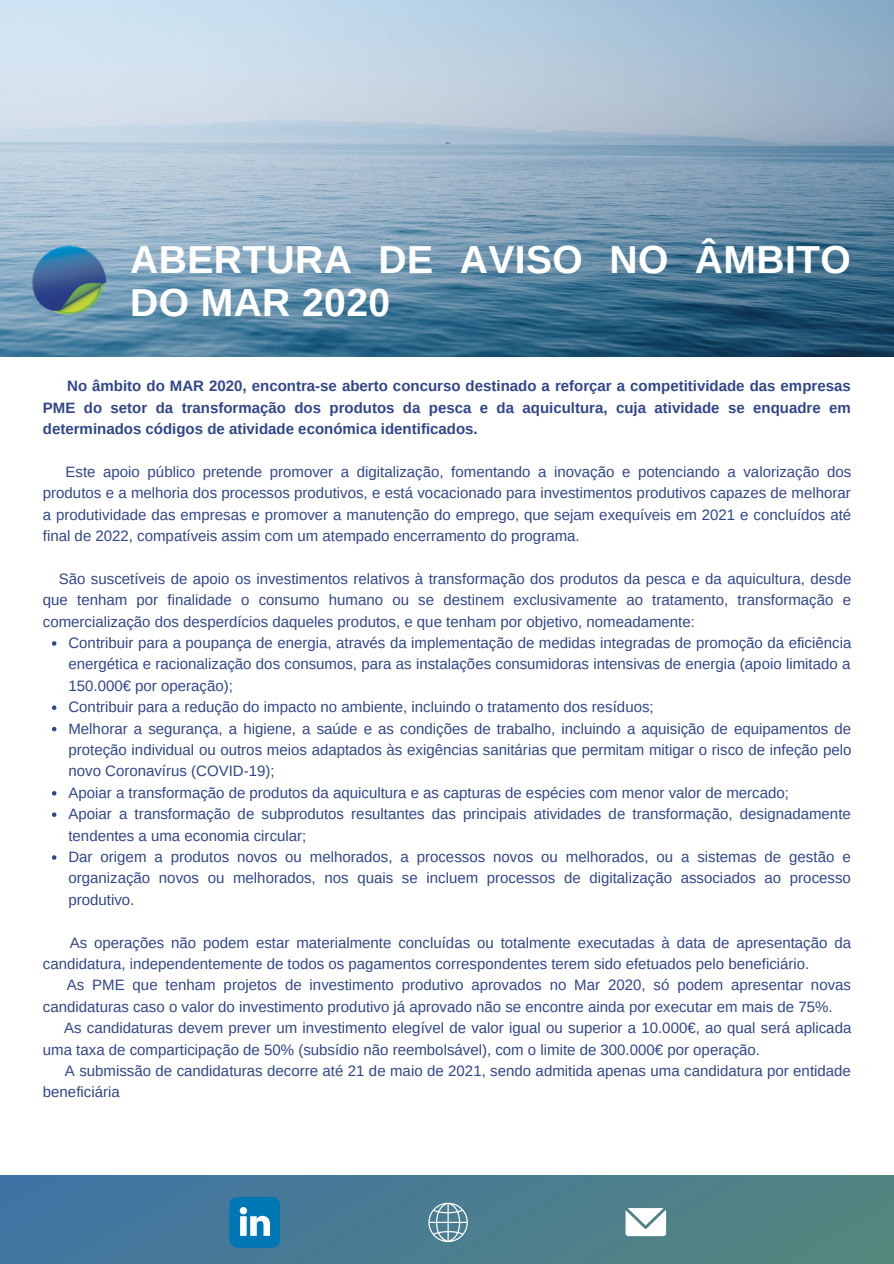
<style>
.page{position:relative;width:894px;height:1264px;background:#fff}
.page>*{position:absolute;margin:0;border:0;box-sizing:border-box;transform-origin:0 0}
.t1{font:700 39px/42.8px "Arimo";letter-spacing:.01em;color:#fff}
.t2{font:15px/21.5px "Arimo";color:#31468b;text-align:justify}
.t3{font:700 15px/21.5px "Arimo";color:#31468b;text-align:justify}
</style>
<div class="page">
<img style="left:0;top:0;width:893px;height:356px">
<img style="left:23px;top:243px;width:94px;height:76px">
<div style="left:0;top:1175px;width:893px;height:88px;background:linear-gradient(to right,#4074a3,#53867e)"></div>
<svg style="left:229px;top:1196px;width:51px;height:51px;background:#2f8ec0"></svg>
<svg style="left:428px;top:1202px;width:39px;height:40px;background:#779dab"></svg>
<svg style="left:625px;top:1207px;width:41px;height:29px"></svg>
<svg style="left:52px;top:641px;width:4px;height:4px"></svg>
<svg style="left:52px;top:705px;width:4px;height:5px"></svg>
<svg style="left:52px;top:726px;width:4px;height:5px"></svg>
<svg style="left:52px;top:791px;width:4px;height:4px"></svg>
<svg style="left:52px;top:812px;width:4px;height:5px"></svg>
<svg style="left:52px;top:855px;width:4px;height:4px"></svg>
<p class="t1" style="left:130px;top:238px;width:722px">ABERTURA DE AVISO NO ÂMBITO<br>DO MAR 2020</p>
<p class="t3" style="left:43px;top:375px;width:809px;text-indent:24px">No âmbito do MAR 2020, encontra-se aberto concurso destinado a reforçar a competitividade das empresas PME do setor da transformação dos produtos da pesca e da aquicultura, cuja atividade se enquadre em determinados códigos de atividade económica identificados.</p>
<p class="t2" style="left:43px;top:461px;width:809px;text-indent:23px">Este apoio público pretende promover a digitalização, fomentando a inovação e potenciando a valorização dos produtos e a melhoria dos processos produtivos, e está vocacionado para investimentos produtivos capazes de melhorar a produtividade das empresas e promover a manutenção do emprego, que sejam exequíveis em 2021 e concluídos até final de 2022, compatíveis assim com um atempado encerramento do programa.</p>
<p class="t2" style="left:43px;top:568px;width:809px;text-indent:16px">São suscetíveis de apoio os investimentos relativos à transformação dos produtos da pesca e da aquicultura, desde que tenham por finalidade o consumo humano ou se destinem exclusivamente ao tratamento, transformação e comercialização dos desperdícios daqueles produtos, e que tenham por objetivo, nomeadamente:</p>
<p class="t2" style="left:68px;top:632px;width:784px">Contribuir para a poupança de energia, através da implementação de medidas integradas de promoção da eficiência energética e racionalização dos consumos, para as instalações consumidoras intensivas de energia (apoio limitado a 150.000€ por operação);</p>
<p class="t2" style="left:68px;top:696px;width:586px">Contribuir para a redução do impacto no ambiente, incluindo o tratamento dos resíduos;</p>
<p class="t2" style="left:68px;top:717px;width:784px">Melhorar a segurança, a higiene, a saúde e as condições de trabalho, incluindo a aquisição de equipamentos de proteção individual ou outros meios adaptados às exigências sanitárias que permitam mitigar o risco de infeção pelo novo Coronavírus (COVID-19);</p>
<p class="t2" style="left:68px;top:781px;width:721px">Apoiar a transformação de produtos da aquicultura e as capturas de espécies com menor valor de mercado;</p>
<p class="t2" style="left:68px;top:803px;width:783px">Apoiar a transformação de subprodutos resultantes das principais atividades de transformação, designadamente tendentes a uma economia circular;</p>
<p class="t2" style="left:68px;top:846px;width:783px">Dar origem a produtos novos ou melhorados, a processos novos ou melhorados, ou a sistemas de gestão e organização novos ou melhorados, nos quais se incluem processos de digitalização associados ao processo produtivo.</p>
<p class="t2" style="left:43px;top:931px;width:809px;text-indent:27px">As operações não podem estar materialmente concluídas ou totalmente executadas à data de apresentação da candidatura, independentemente de todos os pagamentos correspondentes terem sido efetuados pelo beneficiário.</p>
<p class="t2" style="left:43px;top:974px;width:809px;text-indent:24px">As PME que tenham projetos de investimento produtivo aprovados no Mar 2020, só podem apresentar novas candidaturas caso o valor do investimento produtivo já aprovado não se encontre ainda por executar em mais de 75%.</p>
<p class="t2" style="left:43px;top:1017px;width:809px;text-indent:21px">As candidaturas devem prever um investimento elegível de valor igual ou superior a 10.000€, ao qual será aplicada uma taxa de comparticipação de 50% (subsídio não reembolsável), com o limite de 300.000€ por operação.</p>
<p class="t2" style="left:43px;top:1060px;width:809px;text-indent:22px">A submissão de candidaturas decorre até 21 de maio de 2021, sendo admitida apenas uma candidatura por entidade beneficiária</p>
</div>
